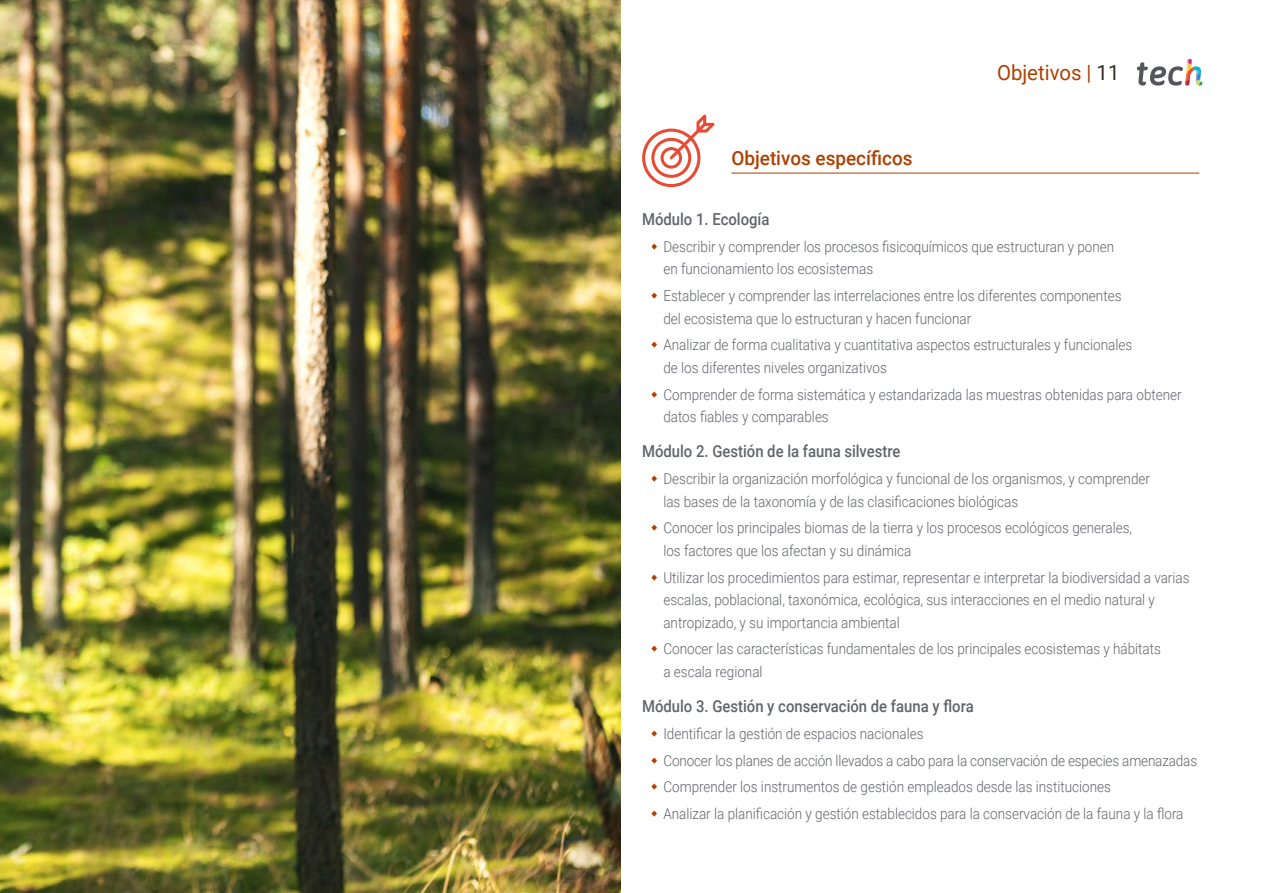
<style>
.page{position:relative;width:1263px;height:893px;background:#fff}
.page>*{position:absolute;margin:0;border:0;box-sizing:border-box;transform-origin:0 0}
.t1{font:21px "Roboto";color:#ae4000}
.t2{font:500 19.5px "Roboto";color:#ae4000}
.t3{font:500 16.5px "Roboto";color:#61646a;scale:.9 1}
.t4{font:300 15px/22.5px "Roboto";color:#61646a;scale:.9 1}
.s1{color:#312e20}
</style>
<div class="page">
<hr style="left:731px;top:173px;width:468px;height:1px;background:#ae4000">
<svg style="left:642px;top:114px;width:72px;height:73px"></svg>
<svg style="left:1137px;top:59px;width:65px;height:27px"></svg>
<img style="left:0;top:0;width:621px;height:893px">
<h2 class="t2" style="left:731px;top:144px;width:183px">Objetivos específicos</h2>
<h1 class="t1" style="left:997px;top:57px;width:124px">Objetivos | <span class="s1">11</span></h1>
<p class="t3" style="left:642px;top:208px;width:143px">Módulo 1. Ecología</p>
<p class="t4" style="left:663px;top:235px;width:502px">Describir y comprender los procesos fisicoquímicos que estructuran y ponen en funcionamiento los ecosistemas</p>
<p class="t4" style="left:663px;top:284px;width:510px">Establecer y comprender las interrelaciones entre los diferentes componentes del ecosistema que lo estructuran y hacen funcionar</p>
<p class="t4" style="left:663px;top:333px;width:522px">Analizar de forma cualitativa y cuantitativa aspectos estructurales y funcionales de los diferentes niveles organizativos</p>
<p class="t4" style="left:663px;top:382px;width:577px">Comprender de forma sistemática y estandarizada las muestras obtenidas para obtener datos fiables y comparables</p>
<p class="t3" style="left:642px;top:440px;width:289px">Módulo 2. Gestión de la fauna silvestre</p>
<p class="t4" style="left:663px;top:467px;width:542px">Describir la organización morfológica y funcional de los organismos, y comprender las bases de la taxonomía y de las clasificaciones biológicas</p>
<p class="t4" style="left:663px;top:516px;width:522px">Conocer los principales biomas de la tierra y los procesos ecológicos generales, los factores que los afectan y su dinámica</p>
<p class="t4" style="left:663px;top:565px;width:586px">Utilizar los procedimientos para estimar, representar e interpretar la biodiversidad a varias escalas, poblacional, taxonómica, ecológica, sus interacciones en el medio natural y antropizado, y su importancia ambiental</p>
<p class="t4" style="left:663px;top:637px;width:554px">Conocer las características fundamentales de los principales ecosistemas y hábitats a escala regional</p>
<p class="t3" style="left:642px;top:695px;width:370px">Módulo 3. Gestión y conservación de fauna y flora</p>
<p class="t4" style="left:663px;top:720px;width:595px;line-height:26.7px">Identificar la gestión de espacios nacionales<br>Conocer los planes de acción llevados a cabo para la conservación de especies amenazadas Comprender los instrumentos de gestión empleados desde las instituciones<br>Analizar la planificación y gestión establecidos para la conservación de la fauna y la flora</p>
</div>
